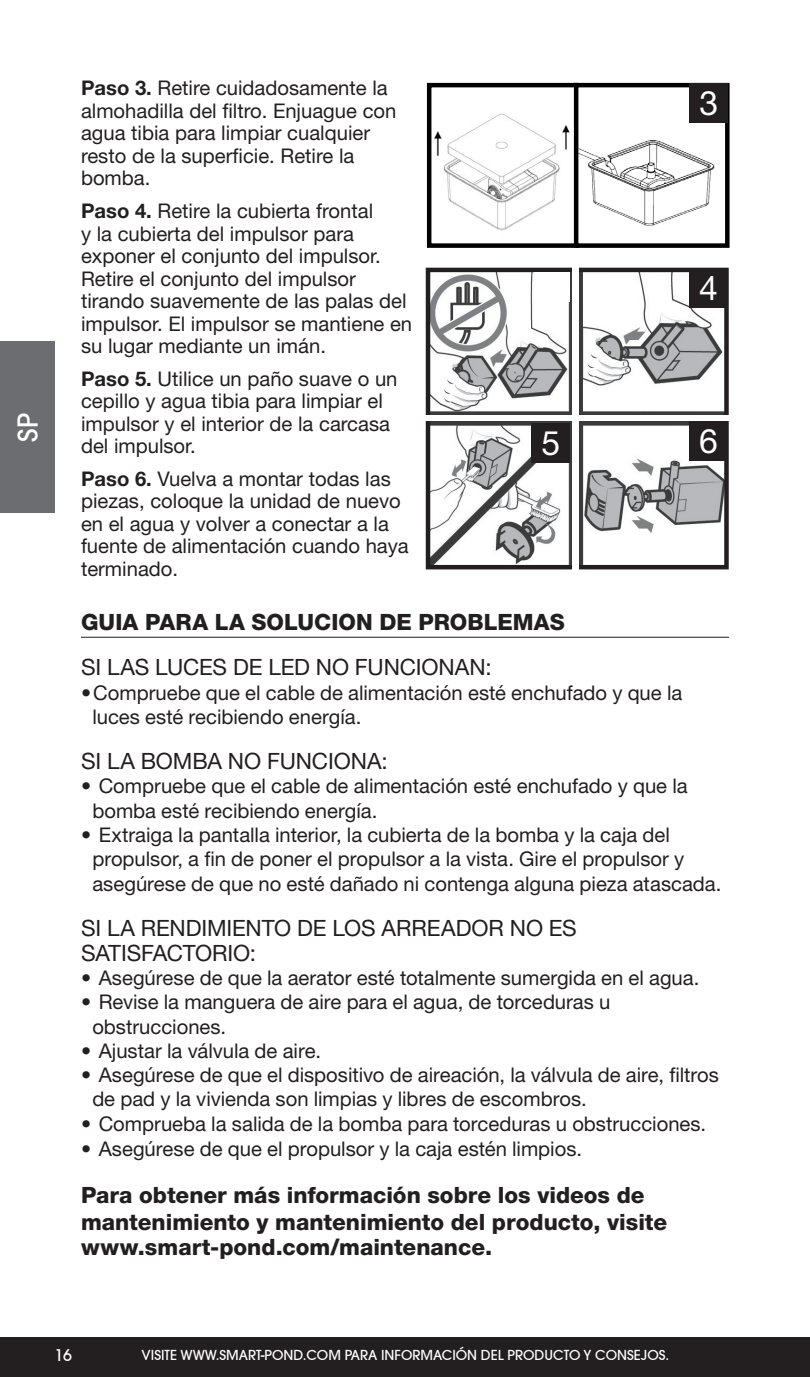
<style>
.page{position:relative;width:810px;height:1377px;background:#fff}
.page>*{position:absolute;margin:0;border:0;box-sizing:border-box;transform-origin:0 0}
.t1{font:33.75px "Helvetica Neue LT Std";color:#fff}
.t2{font:500 27px "Avant Garde";color:#fff}
.t3{font:800 22.5px/27px "Helvetica Neue LT Std";color:#231f20}
.t4{font:22.5px/24.8px "Helvetica Neue LT Std";letter-spacing:-.005em;color:#231f20}
.t5{font:20.25px/22.5px "Helvetica Neue LT Std";color:#231f20}
.t6{font:500 15.75px "Avant Garde";color:#fff}
.t7{font:500 13.5px "Avant Garde";color:#fff}
.s1{font-weight:700}
</style>
<div class="page">
<div style="left:0;top:1338px;width:810px;height:39px;background:#231f20"></div>
<div style="left:0;top:342px;width:54px;height:171px;background:#6c6d70"></div>
<img style="left:431px;top:273px;width:293px;height:291px">
<div style="left:426px;top:268px;width:303px;height:301px;border:4px solid #231f20"></div>
<img style="left:434px;top:88px;width:291px;height:155px">
<div style="left:427px;top:83px;width:152px;height:165px;border:4px solid #000"></div>
<div style="left:574px;top:83px;width:156px;height:165px;border:4px solid #000"></div>
<div style="left:690px;top:83px;width:38px;height:39px;background:#231f20"></div>
<div style="left:689px;top:268px;width:39px;height:40px;background:#231f20"></div>
<div style="left:531px;top:424px;width:39px;height:39px;background:#231f20"></div>
<div style="left:425px;top:415px;width:313px;height:6px;background:#fff"></div>
<div style="left:573px;top:259px;width:6px;height:319px;background:#fff"></div>
<div style="left:689px;top:421px;width:39px;height:40px;background:#231f20"></div>
<div style="left:534px;top:272px;width:35px;height:29px;background:#fff"></div>
<hr style="left:81px;top:637px;width:648px;height:1px;background:#231f20">
<h2 class="t2" style="left:11px;top:442px;width:30px;rotate:-90deg">SP</h2>
<p class="t5" style="left:81px;top:77px;width:317px"><span class="s1">Paso 3.</span> Retire cuidadosamente la almohadilla del filtro. Enjuague con agua tibia para limpiar cualquier resto de la superficie. Retire la bomba.</p>
<p class="t5" style="left:81px;top:199px;width:333px"><span class="s1">Paso 4.</span> Retire la cubierta frontal<br>y la cubierta del impulsor para exponer el conjunto del impulsor.<br>Retire el conjunto del impulsor tirando suavemente de las palas del impulsor. El impulsor se mantiene en su lugar mediante un imán.</p>
<p class="t5" style="left:81px;top:367px;width:318px"><span class="s1">Paso 5.</span> Utilice un paño suave o un cepillo y agua tibia para limpiar el impulsor y el interior de la carcasa del impulsor.</p>
<p class="t5" style="left:81px;top:467px;width:329px"><span class="s1">Paso 6.</span> Vuelva a montar todas las piezas, coloque la unidad de nuevo en el agua y volver a conectar a la fuente de alimentación cuando haya terminado.</p>
<h1 class="t1" style="left:699px;top:82px;width:20px">3</h1>
<h1 class="t1" style="left:699px;top:268px;width:20px">4</h1>
<h1 class="t1" style="left:541px;top:423px;width:20px">5</h1>
<h1 class="t1" style="left:699px;top:421px;width:20px">6</h1>
<p class="t3" style="left:81px;top:609px;width:485px">GUIA PARA LA SOLUCION DE PROBLEMAS</p>
<p class="t4" style="left:81px;top:655px;width:412px">SI LAS LUCES DE LED NO FUNCIONAN:</p>
<p class="t5" style="left:92px;top:680px;width:591px;line-height:24.3px;text-indent:-11px">•Compruebe que el cable de alimentación esté enchufado y que la luces esté recibiendo energía.</p>
<p class="t4" style="left:81px;top:748px;width:308px">SI LA BOMBA NO FUNCIONA:</p>
<p class="t5" style="left:92px;top:774px;width:597px;line-height:24.3px;text-indent:-11px">• Compruebe que el cable de alimentación esté enchufado y que la bomba esté recibiendo energía.</p>
<p class="t5" style="left:92px;top:822px;width:631px;line-height:24.5px;text-indent:-11px">• Extraiga la pantalla interior, la cubierta de la bomba y la caja del propulsor, a fin de poner el propulsor a la vista. Gire el propulsor y asegúrese de que no esté dañado ni contenga alguna pieza atascada.</p>
<p class="t4" style="left:81px;top:915px;width:497px">SI LA RENDIMIENTO DE LOS ARREADOR NO ES<br>SATISFACTORIO:</p>
<p class="t5" style="left:81px;top:966px;width:620px">• Asegúrese de que la aerator esté totalmente sumergida en el agua.</p>
<p class="t5" style="left:92px;top:990px;width:520px;line-height:24.3px;text-indent:-11px">• Revise la manguera de aire para el agua, de torceduras u obstrucciones.</p>
<p class="t5" style="left:81px;top:1039px;width:241px">• Ajustar la válvula de aire.</p>
<p class="t5" style="left:92px;top:1063px;width:628px;line-height:24.3px;text-indent:-11px">• Asegúrese de que el dispositivo de aireación, la válvula de aire, filtros de pad y la vivienda son limpias y libres de escombros.</p>
<p class="t5" style="left:81px;top:1112px;width:627px">• Comprueba la salida de la bomba para torceduras u obstrucciones.</p>
<p class="t5" style="left:81px;top:1137px;width:503px">• Asegúrese de que el propulsor y la caja estén limpios.</p>
<p class="t3" style="left:81px;top:1181px;width:588px">Para obtener más información sobre los videos de mantenimiento y mantenimiento del producto, visite</p>
<p class="t3" style="left:81px;top:1233px;width:413px">www.smart-pond.com/maintenance.</p>
<p class="t6" style="left:54px;top:1346px;width:19px">16</p>
<p class="t7" style="left:142px;top:1347px;width:529px">VISITE WWW.SMART-POND.COM PARA INFORMACIÓN DEL PRODUCTO Y CONSEJOS.</p>
</div>
